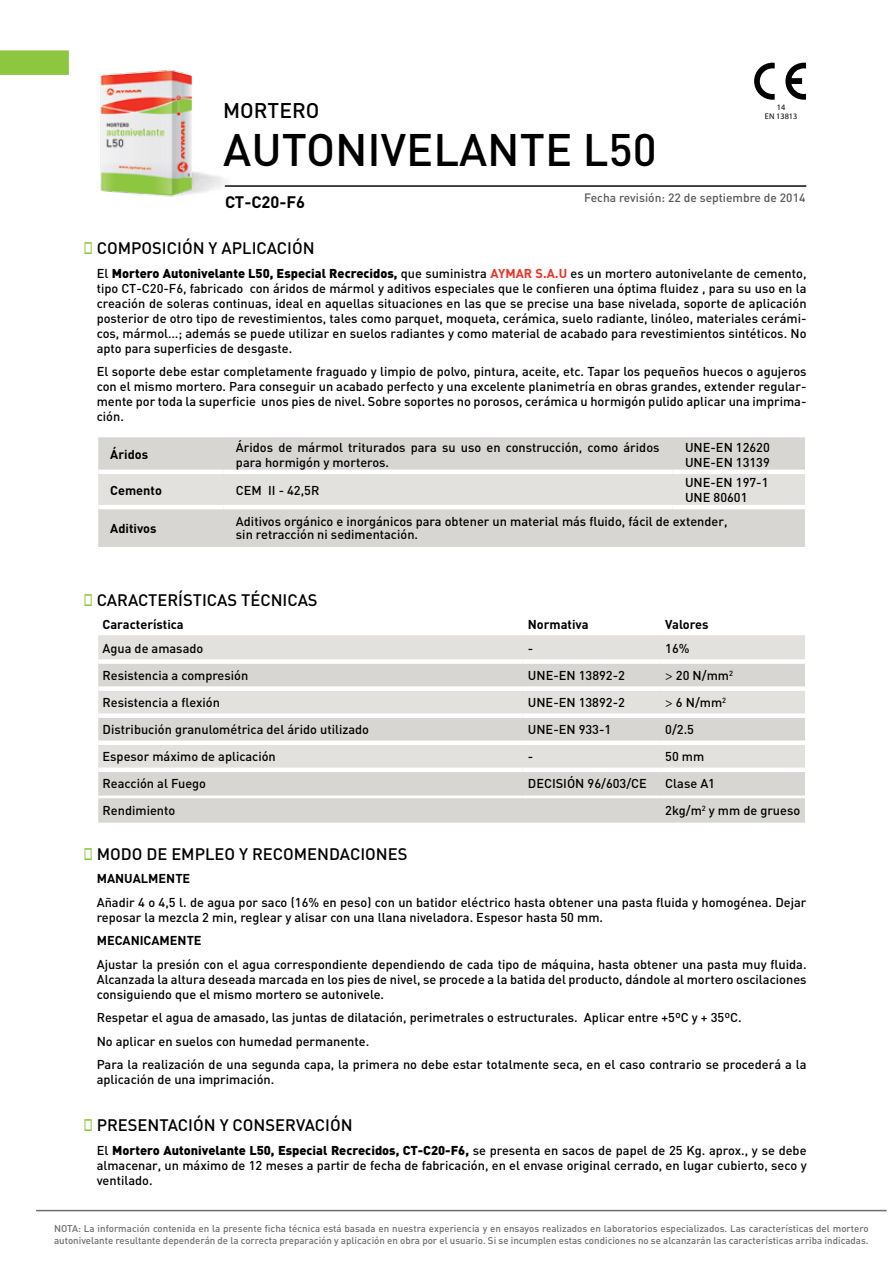
<style>
.page{position:relative;width:893px;height:1263px;background:#fff}
.page>*{position:absolute;margin:0;border:0;box-sizing:border-box;transform-origin:0 0}
.t1{font:500 45px "DIN";color:#000}
.t2{font:500 21px "DIN";color:#000}
.t3{font:500 16.5px "DIN";color:#000}
.t4{font:700 16.5px "DIN";color:#000}
.t5{font:500 12.75px/15px "DIN";color:#000}
.t6{font:700 12.75px "DIN";color:#000}
.t7{font:500 12px "DIN";color:#58595b}
.t8{font:500 9.75px/11.2px "DIN";color:#6d6e71}
.t9{font:8.25px "Myriad Pro";color:#000}
.s1{color:#8dc63f}
.s2{font-weight:900}
.s3{font-family:"DIN Bold Alternate";font-weight:400;color:#ee3124}
.s4{font-family:"Myriad Pro";font-weight:400}
</style>
<div class="page">
<hr style="left:225px;top:185px;width:581px;height:2px;background:#000">
<svg style="left:0;top:50px;width:69px;height:25px"></svg>
<img style="left:203px;top:173px;width:34px;height:20px">
<img style="left:100px;top:69px;width:103px;height:128px">
<div style="left:98px;top:437px;width:707px;height:110px;background:#d7d6d2"></div>
<div style="left:98px;top:474px;width:707px;height:31px;background:#e2e1de"></div>
<hr style="left:98px;top:470px;width:125px;height:4px;background:#fff">
<hr style="left:223px;top:470px;width:449px;height:4px;background:#fff">
<hr style="left:672px;top:470px;width:133px;height:4px;background:#fff">
<hr style="left:98px;top:505px;width:125px;height:4px;background:#fff">
<hr style="left:223px;top:505px;width:449px;height:4px;background:#fff">
<hr style="left:672px;top:505px;width:133px;height:4px;background:#fff">
<svg style="left:98px;top:635px;width:707px;height:188px"></svg>
<hr style="left:98px;top:795px;width:425px;height:3px;background:#fff">
<hr style="left:523px;top:795px;width:137px;height:3px;background:#fff">
<hr style="left:660px;top:795px;width:145px;height:3px;background:#fff">
<div style="left:98px;top:659px;width:425px;height:5px;background:#fff"></div>
<div style="left:523px;top:659px;width:137px;height:5px;background:#fff"></div>
<div style="left:660px;top:659px;width:145px;height:5px;background:#fff"></div>
<div style="left:98px;top:686px;width:425px;height:5px;background:#fff"></div>
<div style="left:523px;top:686px;width:137px;height:5px;background:#fff"></div>
<div style="left:660px;top:686px;width:145px;height:5px;background:#fff"></div>
<div style="left:98px;top:713px;width:425px;height:5px;background:#fff"></div>
<div style="left:523px;top:713px;width:137px;height:5px;background:#fff"></div>
<div style="left:660px;top:713px;width:145px;height:5px;background:#fff"></div>
<div style="left:98px;top:740px;width:425px;height:5px;background:#fff"></div>
<div style="left:523px;top:740px;width:137px;height:5px;background:#fff"></div>
<div style="left:660px;top:740px;width:145px;height:5px;background:#fff"></div>
<div style="left:98px;top:767px;width:425px;height:5px;background:#fff"></div>
<div style="left:523px;top:767px;width:137px;height:5px;background:#fff"></div>
<div style="left:660px;top:767px;width:145px;height:5px;background:#fff"></div>
<hr style="left:36px;top:1210px;width:851px;height:1px;background:#6d6e71">
<svg style="left:754px;top:63px;width:21px;height:37px"></svg>
<svg style="left:785px;top:63px;width:21px;height:37px"></svg>
<h2 class="t2" style="left:223px;top:97px;width:98px">MORTERO</h2>
<p class="t9" style="left:765px;top:111px;width:34px">EN 13813</p>
<h1 class="t1" style="left:223px;top:121px;width:435px">AUTONIVELANTE L50</h1>
<p class="t4" style="left:225px;top:191px;width:82px">CT-C20-F6</p>
<p class="t9" style="left:777px;top:102px;width:10px">14</p>
<p class="t7" style="left:584px;top:190px;width:223px">Fecha revisión: 22 de septiembre de 2014</p>
<p class="t3" style="left:84px;top:238px;width:232px"><span class="s1">□</span> COMPOSICIÓN Y APLICACIÓN</p>
<p class="t5" style="left:97px;top:265px;width:711px;text-align:justify">El <span class="s2">Mortero Autonivelante L50, Especial Recrecidos,</span> que suministra <span class="s3">AYMAR S.A.U</span> es un mortero autonivelante de cemento, tipo CT-C20-F6, fabricado con áridos de mármol y aditivos especiales que le confieren una óptima fluidez , para su uso en la creación de soleras continuas, ideal en aquellas situaciones en las que se precise una base nivelada, soporte de aplicación posterior de otro tipo de revestimientos, tales como parquet, moqueta, cerámica, suelo radiante, linóleo, materiales cerámi&shy;cos, mármol…; además se puede utilizar en suelos radiantes y como material de acabado para revestimientos sintéticos. No apto para superficies de desgaste.</p>
<p class="t5" style="left:97px;top:364px;width:711px;text-align:justify">El soporte debe estar completamente fraguado y limpio de polvo, pintura, aceite, etc. Tapar los pequeños huecos o agujeros con el mismo mortero. Para conseguir un acabado perfecto y una excelente planimetría en obras grandes, extender regular&shy;mente por toda la superficie unos pies de nivel. Sobre soportes no porosos, cerámica u hormigón pulido aplicar una imprima&shy;ción.</p>
<p class="t6" style="left:110px;top:446px;width:39px">Áridos</p>
<p class="t5" style="left:236px;top:439px;width:425px">Áridos de mármol triturados para su uso en construcción, como áridos para hormigón y morteros.</p>
<p class="t5" style="left:685px;top:439px;width:86px">UNE-EN 12620<br>UNE-EN 13139</p>
<p class="t6" style="left:110px;top:482px;width:53px">Cemento</p>
<p class="t5" style="left:236px;top:482px;width:85px">CEM II - 42,5R</p>
<p class="t5" style="left:685px;top:474px;width:85px">UNE-EN 197-1<br>UNE 80601</p>
<p class="t6" style="left:110px;top:520px;width:48px">Aditivos</p>
<p class="t5" style="left:236px;top:514px;width:493px;line-height:13.5px">Aditivos orgánico e inorgánicos para obtener un material más fluido, fácil de extender, sin retracción ni sedimentación.</p>
<p class="t3" style="left:84px;top:590px;width:235px"><span class="s1">□</span> CARACTERÍSTICAS TÉCNICAS</p>
<p class="t6" style="left:103px;top:616px;width:83px">Característica</p>
<p class="t6" style="left:528px;top:616px;width:62px">Normativa</p>
<p class="t6" style="left:665px;top:616px;width:45px">Valores</p>
<p class="t5" style="left:103px;top:640px;width:102px">Agua de amasado</p>
<p class="t5" style="left:528px;top:640px;width:7px">-</p>
<p class="t5" style="left:665px;top:640px;width:26px">16%</p>
<p class="t5" style="left:103px;top:668px;width:147px">Resistencia a compresión</p>
<p class="t5" style="left:528px;top:668px;width:99px">UNE-EN 13892-2</p>
<p class="t5" style="left:665px;top:668px;width:69px"><span class="s4">&gt;</span> 20 N/mm<sup>2</sup></p>
<p class="t5" style="left:103px;top:695px;width:119px">Resistencia a flexión</p>
<p class="t5" style="left:528px;top:695px;width:99px">UNE-EN 13892-2</p>
<p class="t5" style="left:665px;top:695px;width:62px"><span class="s4">&gt;</span> 6 N/mm<sup>2</sup></p>
<p class="t5" style="left:103px;top:722px;width:268px">Distribución granulométrica del árido utilizado</p>
<p class="t5" style="left:528px;top:722px;width:85px">UNE-EN 933-1</p>
<p class="t5" style="left:665px;top:722px;width:30px">0/2.5</p>
<p class="t5" style="left:103px;top:749px;width:175px">Espesor máximo de aplicación</p>
<p class="t5" style="left:528px;top:749px;width:7px">-</p>
<p class="t5" style="left:665px;top:749px;width:41px">50 mm</p>
<p class="t5" style="left:103px;top:776px;width:105px">Reacción al Fuego</p>
<p class="t5" style="left:528px;top:776px;width:121px">DECISIÓN 96/603/CE</p>
<p class="t5" style="left:665px;top:776px;width:51px">Clase A1</p>
<p class="t5" style="left:103px;top:803px;width:74px">Rendimiento</p>
<p class="t5" style="left:665px;top:803px;width:136px">2kg/m<sup>2</sup> y mm de grueso</p>
<p class="t3" style="left:84px;top:843px;width:325px"><span class="s1">□</span> MODO DE EMPLEO Y RECOMENDACIONES</p>
<p class="t6" style="left:97px;top:870px;width:95px">MANUALMENTE</p>
<p class="t5" style="left:97px;top:894px;width:711px">Añadir 4 o 4,5 l. de agua por saco (16% en peso) con un batidor eléctrico hasta obtener una pasta fluida y homogénea. Dejar reposar la mezcla 2 min, reglear y alisar con una llana niveladora. Espesor hasta 50 mm.</p>
<p class="t6" style="left:97px;top:932px;width:106px">MECANICAMENTE</p>
<p class="t5" style="left:97px;top:956px;width:711px;text-align:justify">Ajustar la presión con el agua correspondiente dependiendo de cada tipo de máquina, hasta obtener una pasta muy fluida.<br>Alcanzada la altura deseada marcada en los pies de nivel, se procede a la batida del producto, dándole al mortero oscilaciones consiguiendo que el mismo mortero se autonivele.</p>
<p class="t5" style="left:97px;top:1005px;width:711px;line-height:23.5px">Respetar el agua de amasado, las juntas de dilatación, perimetrales o estructurales. Aplicar entre +5ºC y + 35ºC.<br>No aplicar en suelos con humedad permanente.<br>Para la realización de una segunda capa, la primera no debe estar totalmente seca, en el caso contrario se procederá a la</p>
<p class="t5" style="left:97px;top:1072px;width:179px">aplicación de una imprimación.</p>
<p class="t3" style="left:84px;top:1115px;width:270px"><span class="s1">□</span> PRESENTACIÓN Y CONSERVACIÓN</p>
<p class="t5" style="left:97px;top:1142px;width:711px;text-align:justify">El <span class="s2">Mortero Autonivelante L50, Especial Recrecidos, CT-C20-F6,</span> se presenta en sacos de papel de 25 Kg. aprox., y se debe almacenar, un máximo de 12 meses a partir de fecha de fabricación, en el envase original cerrado, en lugar cubierto, seco y ventilado.</p>
<p class="t8" style="left:54px;top:1223px;width:816px">NOTA: La información contenida en la presente ficha técnica está basada en nuestra experiencia y en ensayos realizados en laboratorios especializados. Las características del mortero autonivelante resultante dependerán de la correcta preparación y aplicación en obra por el usuario. Si se incumplen estas condiciones no se alcanzarán las características arriba indicadas.</p>
</div>
